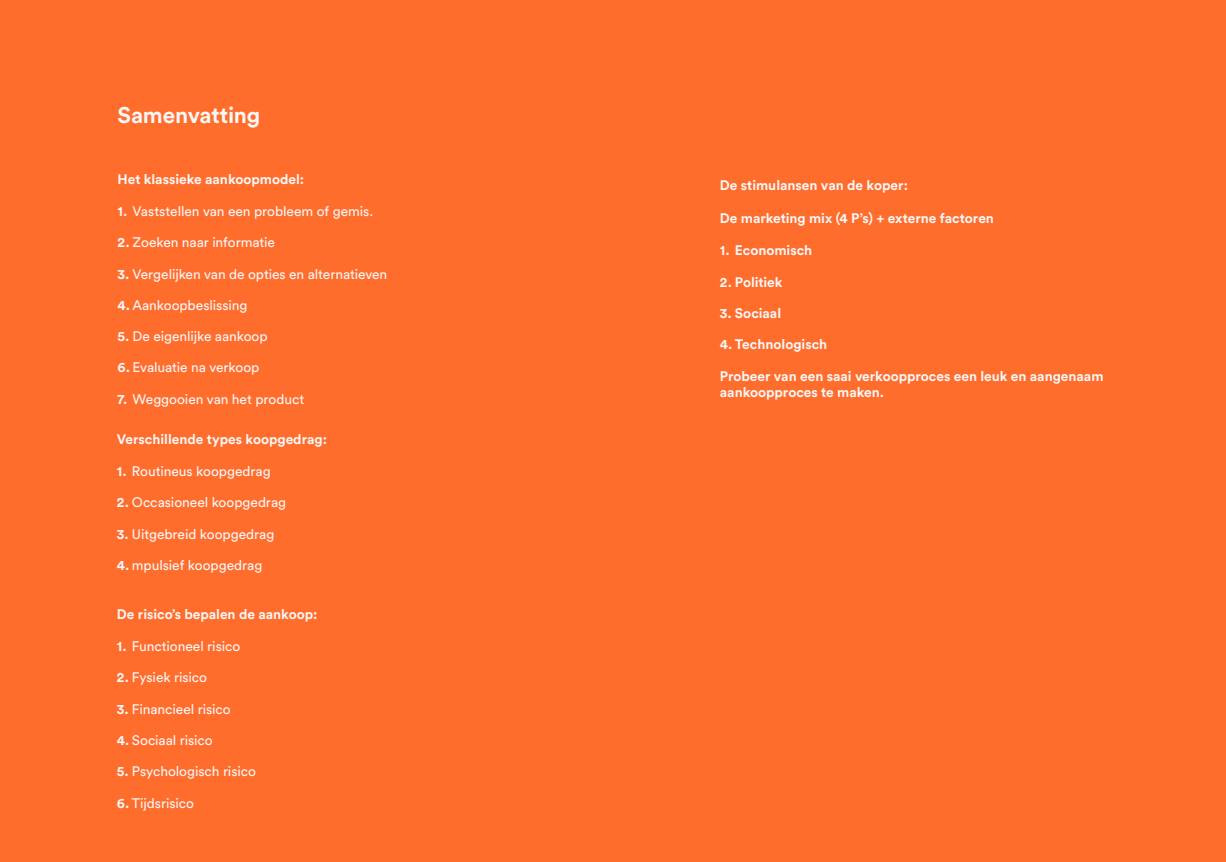
<style>
.page{position:relative;width:1226px;height:862px;background:#fff}
.page>*{position:absolute;margin:0;border:0;box-sizing:border-box;transform-origin:0 0}
.t1{font:700 22.5px "Circular Std";letter-spacing:-.01em;color:#f8f7f7}
.t2{font:13.75px "Circular Std";letter-spacing:-.005em;color:#f8f7f7}
.t3{font:700 13.75px/16.2px "Circular Std";color:#f8f7f7}
.s1{font-weight:700}
</style>
<div class="page">
<div style="left:0;top:0;width:1226px;height:861px;background:#ff6d2d"></div>
<h1 class="t1" style="left:118px;top:100px;width:144px">Samenvatting</h1>
<p class="t3" style="left:118px;top:170px;width:188px">Het klassieke aankoopmodel:</p>
<p class="t2" style="left:118px;top:203px;width:257px"><span class="s1">1.</span> Vaststellen van een probleem of gemis.</p>
<p class="t2" style="left:118px;top:234px;width:159px"><span class="s1">2.</span> Zoeken naar informatie</p>
<p class="t2" style="left:118px;top:265px;width:271px"><span class="s1">3.</span> Vergelijken van de opties en alternatieven</p>
<p class="t2" style="left:118px;top:296px;width:131px"><span class="s1">4.</span> Aankoopbeslissing</p>
<p class="t2" style="left:118px;top:328px;width:152px"><span class="s1">5.</span> De eigenlijke aankoop</p>
<p class="t2" style="left:118px;top:359px;width:143px"><span class="s1">6.</span> Evaluatie na verkoop</p>
<p class="t2" style="left:118px;top:390px;width:188px"><span class="s1">7.</span> Weggooien van het product</p>
<p class="t3" style="left:117px;top:430px;width:212px">Verschillende types koopgedrag:</p>
<p class="t2" style="left:117px;top:462px;width:155px"><span class="s1">1.</span> Routineus koopgedrag</p>
<p class="t2" style="left:117px;top:494px;width:171px"><span class="s1">2.</span> Occasioneel koopgedrag</p>
<p class="t2" style="left:117px;top:525px;width:159px"><span class="s1">3.</span> Uitgebreid koopgedrag</p>
<p class="t2" style="left:117px;top:556px;width:147px"><span class="s1">4.</span> mpulsief koopgedrag</p>
<p class="t3" style="left:117px;top:605px;width:202px">De risico’s bepalen de aankoop:</p>
<p class="t2" style="left:117px;top:637px;width:125px"><span class="s1">1.</span> Functioneel risico</p>
<p class="t2" style="left:117px;top:669px;width:92px"><span class="s1">2.</span> Fysiek risico</p>
<p class="t2" style="left:117px;top:700px;width:115px"><span class="s1">3.</span> Financieel risico</p>
<p class="t2" style="left:117px;top:731px;width:97px"><span class="s1">4.</span> Sociaal risico</p>
<p class="t2" style="left:117px;top:762px;width:141px"><span class="s1">5.</span> Psychologisch risico</p>
<p class="t2" style="left:117px;top:794px;width:79px"><span class="s1">6.</span> Tijdsrisico</p>
<p class="t3" style="left:720px;top:177px;width:190px">De stimulansen van de koper:</p>
<p class="t3" style="left:720px;top:209px;width:276px">De marketing mix (4 P’s) + externe factoren</p>
<p class="t3" style="left:720px;top:242px;width:94px">1. Economisch</p>
<p class="t3" style="left:720px;top:273px;width:64px">2. Politiek</p>
<p class="t3" style="left:720px;top:304px;width:63px">3. Sociaal</p>
<p class="t3" style="left:720px;top:336px;width:109px">4. Technologisch</p>
<p class="t3" style="left:720px;top:367px;width:385px">Probeer van een saai verkoopproces een leuk en aangenaam aankoopproces te maken.</p>
</div>
